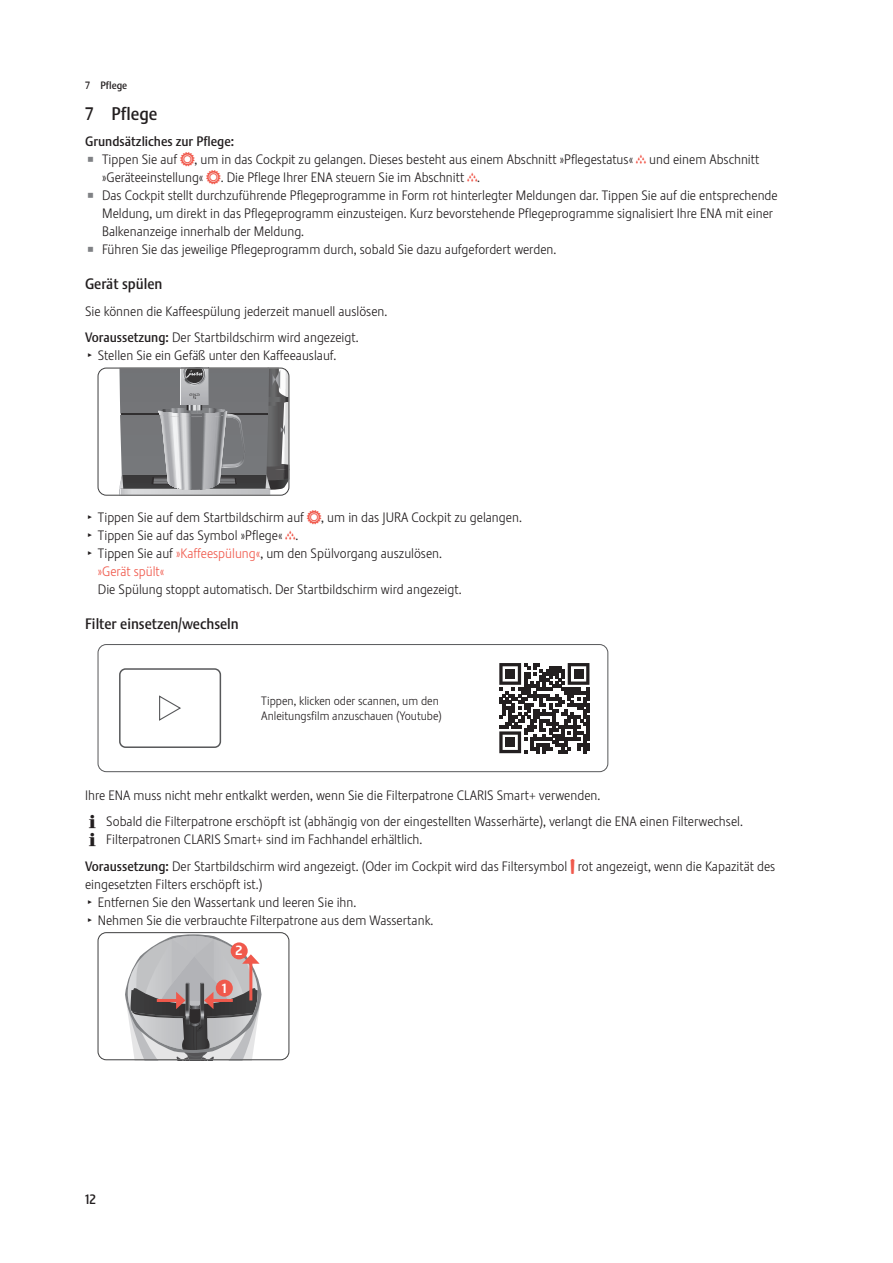
<style>
.page{position:relative;width:893px;height:1263px;background:#fff}
.page>*{position:absolute;margin:0;border:0;box-sizing:border-box;transform-origin:0 0}
.Kapitel_Ueberschrift{font:18px "Stalemate Pro 2 J Medium";color:#231f20}
.t1{font:16.5px "Stalemate Pro 2 J Medium";color:#fff}
.Unterkapitel_Ueberschrift{font:15px "Stalemate Pro 2 J Medium";color:#231f20}
.Voraussetzung{font:13.5px/18px "Stalemate Pro 2 J Light";color:#231f20}
.Aufforderung{font:13.5px "Stalemate Pro 2 J Light";color:#231f20}
.Para{font:13.5px "Stalemate Pro 2 J Light";color:#231f20}
.Resultat{font:13.5px "Stalemate Pro 2 J Light";color:#231f20}
.Para-2{font:13.5px "Stalemate Pro 2 J Medium";color:#231f20}
.Resultat-2{font:13.5px "Stalemate Pro 2 J Light";color:#f0594c}
.t2{font:12px/15px "Stalemate Pro 2 J Light";color:#231f20}
.t3{font:10.5px "Stalemate Pro 2 J Medium";color:#231f20}
.s1{font-family:"Jura Pict 2006";font-size:18px;color:#808285}
.s2{font-family:"Jura Pict 2006";color:#f0594c}
.s3{font-family:"Stalemate Pro 2 J Medium"}
.s4{font-family:"Jura Pict 2006";font-size:10.5px}
.s5{color:#f0594c}
.s6{font-family:"Jura Pict 2006"}
</style>
<div class="page">
<svg style="left:98px;top:368px;width:191px;height:127px;background:#909093"></svg>
<div style="left:98px;top:368px;width:191px;height:127px;border:1px solid #3e3e3f;border-radius:8px"></div>
<svg style="left:98px;top:645px;width:510px;height:127px"></svg>
<svg style="left:499px;top:663px;width:90px;height:90px"></svg>
<div style="left:506px;top:669px;width:9px;height:9px;background:#231f20"></div>
<div style="left:574px;top:669px;width:9px;height:9px;background:#231f20"></div>
<div style="left:506px;top:738px;width:9px;height:9px;background:#231f20"></div>
<div style="left:98px;top:644px;width:510px;height:128px;border:1px solid #57585a;border-radius:8px"></div>
<svg style="left:98px;top:933px;width:191px;height:127px"></svg>
<div style="left:216px;top:980px;width:17px;height:17px;background:#f0594c;border-radius:50%"></div>
<div style="left:231px;top:942px;width:17px;height:17px;background:#f0594c;border-radius:50%"></div>
<div style="left:98px;top:932px;width:191px;height:128px;border:1px solid #3e3e3f;border-radius:8px"></div>
<p class="t3" style="left:85px;top:79px;width:44px">7 Pflege</p>
<p class="Kapitel_Ueberschrift" style="left:85px;top:103px;width:74px">7 Pflege</p>
<p class="Para-2" style="left:85px;top:133px;width:150px">Grundsätzliches zur Pflege:</p>
<p class="Voraussetzung" style="left:102px;top:151px;width:659px;text-indent:-14px"><span class="s1">U</span> Tippen Sie auf <span class="s2">F</span>, um in das Cockpit zu gelangen. Dieses besteht aus einem Abschnitt »Pflegestatus« <span class="s2">C</span> und einem Abschnitt »Geräteeinstellung« <span class="s2">F</span>. Die Pflege Ihrer ENA steuern Sie im Abschnitt <span class="s2">C</span>.</p>
<p class="Voraussetzung" style="left:102px;top:187px;width:677px;text-indent:-14px"><span class="s1">U</span> Das Cockpit stellt durchzuführende Pflegeprogramme in Form rot hinterlegter Meldungen dar. Tippen Sie auf die entsprechende<br>Meldung, um direkt in das Pflegeprogramm einzusteigen. Kurz bevorstehende Pflegeprogramme signalisiert Ihre ENA mit einer<br>Balkenanzeige innerhalb der Meldung.</p>
<p class="Voraussetzung" style="left:88px;top:241px;width:470px"><span class="s1">U</span> Führen Sie das jeweilige Pflegeprogramm durch, sobald Sie dazu aufgefordert werden.</p>
<p class="Unterkapitel_Ueberschrift" style="left:85px;top:275px;width:79px">Gerät spülen</p>
<p class="Para" style="left:85px;top:303px;width:304px">Sie können die Kaffeespülung jederzeit manuell auslösen.</p>
<p class="Voraussetzung" style="left:85px;top:329px;width:275px"><span class="s3">Voraussetzung:</span> Der Startbildschirm wird angezeigt.</p>
<p class="Aufforderung" style="left:88px;top:348px;width:250px"><span class="s4">T</span> Stellen Sie ein Gefäß unter den Kaffeeauslauf.</p>
<p class="Aufforderung" style="left:88px;top:510px;width:435px"><span class="s4">T</span> Tippen Sie auf dem Startbildschirm auf <span class="s2">F</span>, um in das JURA Cockpit zu gelangen.</p>
<p class="Aufforderung" style="left:88px;top:528px;width:212px"><span class="s4">T</span> Tippen Sie auf das Symbol »Pflege« <span class="s2">C</span>.</p>
<p class="Aufforderung" style="left:88px;top:546px;width:355px"><span class="s4">T</span> Tippen Sie auf <span class="s5">»Kaffeespülung«</span>, um den Spülvorgang auszulösen.</p>
<p class="Resultat-2" style="left:98px;top:564px;width:68px">»Gerät spült«</p>
<p class="Resultat" style="left:98px;top:582px;width:365px">Die Spülung stoppt automatisch. Der Startbildschirm wird angezeigt.</p>
<p class="Unterkapitel_Ueberschrift" style="left:85px;top:615px;width:155px">Filter einsetzen/wechseln</p>
<p class="t2" style="left:261px;top:693px;width:182px">Tippen, klicken oder scannen, um den<br>Anleitungsfilm anzuschauen (Youtube)</p>
<p class="Para" style="left:85px;top:787px;width:517px">Ihre ENA muss nicht mehr entkalkt werden, wenn Sie die Filterpatrone CLARIS Smart+ verwenden.</p>
<p class="Voraussetzung" style="left:89px;top:813px;width:655px"><span class="s6">E</span> Sobald die Filterpatrone erschöpft ist (abhängig von der eingestellten Wasserhärte), verlangt die ENA einen Filterwechsel.</p>
<p class="Voraussetzung" style="left:89px;top:831px;width:335px"><span class="s6">E</span> Filterpatronen CLARIS Smart+ sind im Fachhandel erhältlich.</p>
<p class="Voraussetzung" style="left:85px;top:857px;width:692px"><span class="s3">Voraussetzung:</span> Der Startbildschirm wird angezeigt. (Oder im Cockpit wird das Filtersymbol <span class="s2">$</span> rot angezeigt, wenn die Kapazität des eingesetzten Filters erschöpft ist.)</p>
<p class="Aufforderung" style="left:88px;top:894px;width:270px"><span class="s4">T</span> Entfernen Sie den Wassertank und leeren Sie ihn.</p>
<p class="Aufforderung" style="left:88px;top:912px;width:347px"><span class="s4">T</span> Nehmen Sie die verbrauchte Filterpatrone aus dem Wassertank.</p>
<p class="Para-2" style="left:85px;top:1191px;width:12px">12</p>
<p class="t1" style="left:235px;top:940px;width:9px">2</p>
<p class="t1" style="left:222px;top:977px;width:7px">1</p>
</div>
